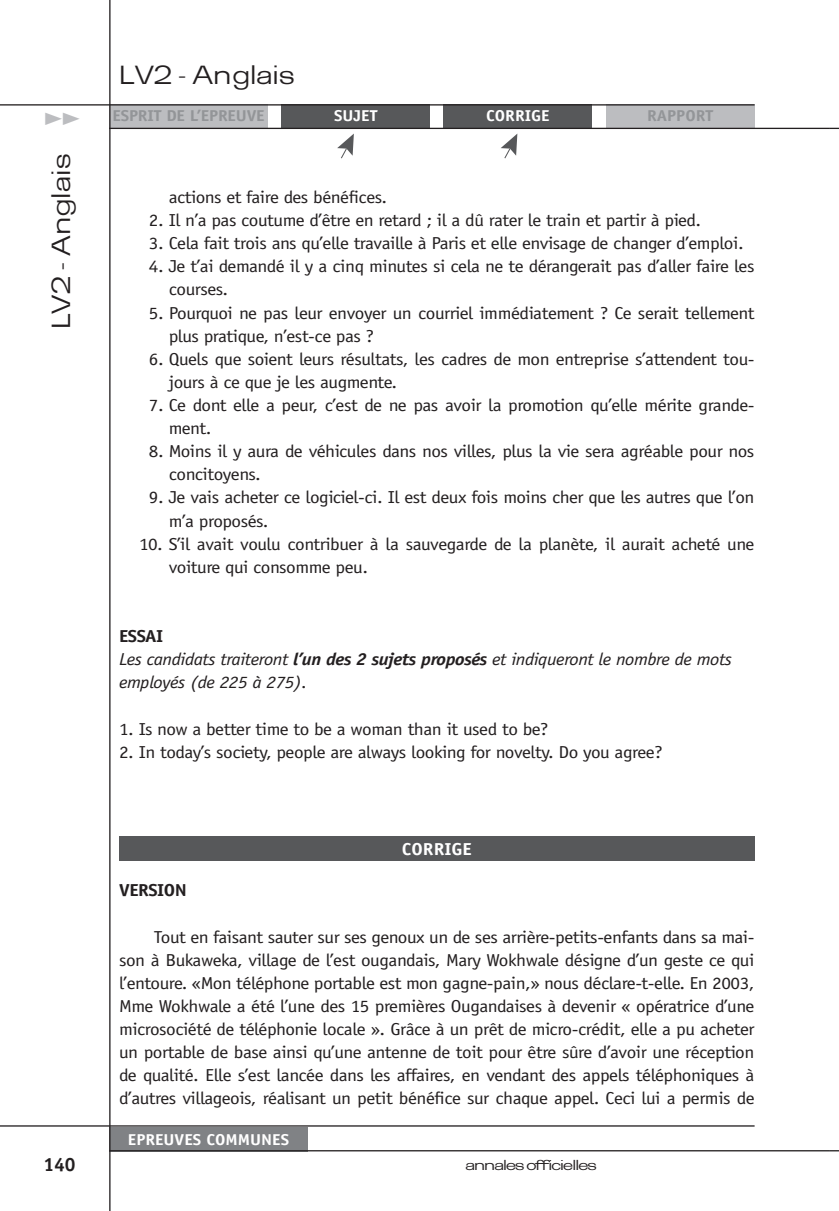
<style>
.page{position:relative;width:839px;height:1211px;background:#fff}
.page>*{position:absolute;margin:0;border:0;box-sizing:border-box;transform-origin:0 0}
.t1{font:26.25px "Cg Brazilia Three";color:#231f20}
.t2{font:21px "Cg Brazilia Three";color:#bcbdc0}
.t3{font:700 19.25px "Officina Sans";color:#231f20}
.t4{font:17.32px/23.1px "Officina Sans";letter-spacing:-.025em;color:#231f20;scale:1.11 1}
.t5{font:italic 17.32px/23.1px "Officina Sans";letter-spacing:-.025em;color:#231f20;scale:1.11 1}
.t6{font:700 17.32px "Officina Sans";letter-spacing:-.025em;color:#231f20;scale:1.11 1}
.t7{font:700 17.32px "Officina Sans";color:#fff;scale:1.11 1}
.t8{font:700 15.75px "Officina Sans";color:#fff;scale:1.11 1}
.t9{font:700 15.75px "Officina Sans";letter-spacing:-.01em;color:#939598;scale:1.11 1}
.t10{font:14.17px "Cg Brazilia Three";letter-spacing:-.06em;color:#231f20;scale:1.11 1}
.s1{font-weight:700;font-style:normal}
.s2{font-weight:700}
</style>
<div class="page">
<div style="left:109px;top:104px;width:159px;height:25px;background:#bcbdc0"></div>
<div style="left:605px;top:104px;width:149px;height:25px;background:#bcbdc0"></div>
<div style="left:281px;top:104px;width:149px;height:25px;background:#57585a"></div>
<div style="left:443px;top:104px;width:149px;height:25px;background:#57585a"></div>
<hr style="left:0;top:104px;width:754px;height:1px;background:#231f20">
<hr style="left:109px;top:128px;width:719px;height:1px;background:#231f20">
<div style="left:109px;top:1126px;width:199px;height:25px;background:#808285"></div>
<hr style="left:0;top:1125px;width:754px;height:1px;background:#231f20">
<hr style="left:109px;top:1150px;width:719px;height:1px;background:#231f20">
<svg style="left:337px;top:134px;width:17px;height:24px"></svg>
<svg style="left:501px;top:134px;width:16px;height:24px"></svg>
<div style="left:119px;top:836px;width:635px;height:25px;background:#57585a"></div>
<hr style="left:109px;top:0;width:1px;height:1210px;background:#231f20">
<p class="t2" style="left:44px;top:104px;width:37px">&gt;&gt;</p>
<h1 class="t1" style="left:45px;top:329px;width:177px;rotate:-90deg">LV2 - Anglais</h1>
<h1 class="t1" style="left:119px;top:59px;width:177px">LV2 - Anglais</h1>
<p class="t9" style="left:112px;top:106px;width:139px">ESPRIT DE L’EPREUVE</p>
<p class="t8" style="left:334px;top:106px;width:41px">SUJET</p>
<p class="t8" style="left:486px;top:106px;width:59px">CORRIGE</p>
<p class="t9" style="left:647px;top:106px;width:61px">RAPPORT</p>
<p class="t4" style="left:169px;top:186px;width:198px">actions et faire des bénéfices.</p>
<p class="t4" style="left:149px;top:209px;width:499px">2. Il n’a pas coutume d’être en retard ; il a dû rater le train et partir à pied.</p>
<p class="t4" style="left:149px;top:232px;width:537px">3. Cela fait trois ans qu’elle travaille à Paris et elle envisage de changer d’emploi.</p>
<p class="t4" style="left:169px;top:255px;width:529px;text-indent:-20px">4. Je t’ai demandé il y a cinq minutes si cela ne te dérangerait pas d’aller faire les courses.</p>
<p class="t4" style="left:169px;top:301px;width:529px;text-indent:-20px">5. Pourquoi ne pas leur envoyer un courriel immédiatement ? Ce serait tellement plus pratique, n’est-ce pas ?</p>
<p class="t4" style="left:169px;top:347px;width:529px;text-indent:-20px">6. Quels que soient leurs résultats, les cadres de mon entreprise s’attendent tou&shy;jours à ce que je les augmente.</p>
<p class="t4" style="left:169px;top:393px;width:529px;text-indent:-20px">7. Ce dont elle a peur, c’est de ne pas avoir la promotion qu’elle mérite grande&shy;ment.</p>
<p class="t4" style="left:169px;top:440px;width:529px;text-indent:-20px">8. Moins il y aura de véhicules dans nos villes, plus la vie sera agréable pour nos concitoyens.</p>
<p class="t4" style="left:169px;top:486px;width:529px;text-indent:-20px">9. Je vais acheter ce logiciel-ci. Il est deux fois moins cher que les autres que l’on m’a proposés.</p>
<p class="t4" style="left:169px;top:532px;width:529px;text-indent:-30px">10. S’il avait voulu contribuer à la sauvegarde de la planète, il aurait acheté une voiture qui consomme peu.</p>
<p class="t5" style="left:119px;top:624px;width:553px"><span class="s1">ESSAI<br></span>Les candidats traiteront <span class="s2">l’un des 2 sujets proposés</span> et indiqueront le nombre de mots employés (de 225 à 275).</p>
<p class="t4" style="left:119px;top:717px;width:388px">1. Is now a better time to be a woman than it used to be?</p>
<p class="t4" style="left:119px;top:740px;width:491px">2. In today’s society, people are always looking for novelty. Do you agree?</p>
<p class="t7" style="left:402px;top:838px;width:64px">CORRIGE</p>
<p class="t6" style="left:119px;top:879px;width:62px">VERSION</p>
<p class="t4" style="left:119px;top:925px;width:574px;text-align:justify;text-indent:35px">Tout en faisant sauter sur ses genoux un de ses arrière-petits-enfants dans sa mai&shy;son à Bukaweka, village de l’est ougandais, Mary Wokhwale désigne d’un geste ce qui l’entoure. «Mon téléphone portable est mon gagne-pain,» nous déclare-t-elle. En 2003, Mme Wokhwale a été l’une des 15 premières Ougandaises à devenir « opératrice d’une microsociété de téléphonie locale ». Grâce à un prêt de micro-crédit, elle a pu acheter un portable de base ainsi qu’une antenne de toit pour être sûre d’avoir une réception de qualité. Elle s’est lancée dans les affaires, en vendant des appels téléphoniques à d’autres villageois, réalisant un petit bénéfice sur chaque appel. Ceci lui a permis de</p>
<p class="t8" style="left:128px;top:1129px;width:147px">EPREUVES COMMUNES</p>
<p class="t3" style="left:43px;top:1152px;width:34px">140</p>
<p class="t10" style="left:465px;top:1156px;width:120px">annales officielles</p>
</div>
